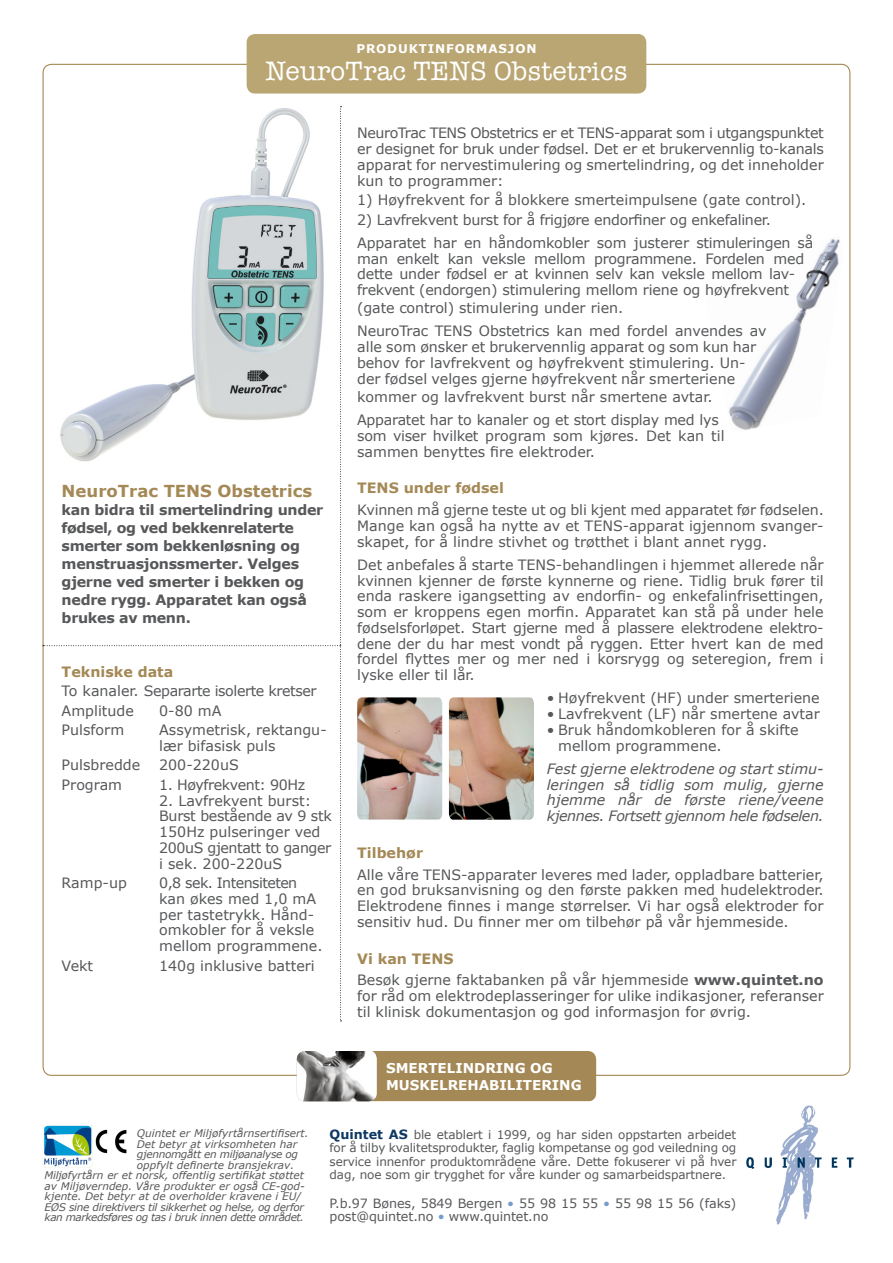
<style>
.page{position:relative;width:893px;height:1263px;background:#fff}
.page>*{position:absolute;margin:0;border:0;box-sizing:border-box;transform-origin:0 0}
.t1{font:27px "American Typewriter";letter-spacing:.01em;color:#fff}
.t2{font:700 16.5px "Verdana";color:#a48956}
.t3{font:14.25px/15.8px "Verdana";color:#57585a;text-align:justify}
.t4{font:14.25px/15.8px "Verdana";letter-spacing:-.02em;color:#57585a}
.t5{font:700 14.25px/18px "Verdana";letter-spacing:-.02em;color:#57585a}
.t6{font:italic 14.25px/15.8px "Verdana";letter-spacing:-.03em;color:#57585a;text-align:justify}
.t7{font:14.25px "Verdana";letter-spacing:-.03em;color:#57585a}
.t8{font:700 14.25px "Verdana";color:#a48956}
.t9{font:14.25px "Verdana";letter-spacing:-.04em;color:#57585a}
.t10{font:700 13.5px/16.5px "Verdana";color:#fff}
.t11{font:12.75px/13.5px "Verdana";letter-spacing:-.01em;color:#57585a}
.t12{font:12px/13.5px "Verdana";letter-spacing:-.01em;color:#57585a;text-align:justify}
.t13{font:700 12px "Verdana";letter-spacing:.07em;color:#fff}
.t14{font:italic 10.5px "Verdana";color:#57585a}
.t15{font:italic 10.5px "Verdana";letter-spacing:-.03em;color:#57585a}
.t16{font:italic 10.5px "Verdana";letter-spacing:-.04em;color:#57585a}
.s1{font-weight:700}
.s2{font-weight:700;font-size:12.75px;color:#0e3863}
.s3{color:#749bc9}
</style>
<div class="page">
<img style="left:729px;top:239px;width:111px;height:191px">
<div style="left:247px;top:34px;width:399px;height:60px;background:#baa673;border-radius:9px"></div>
<svg style="left:43px;top:106px;width:299px;height:915px"></svg>
<img style="left:357px;top:697px;width:85px;height:122px">
<img style="left:449px;top:697px;width:85px;height:123px">
<img style="left:747px;top:1105px;width:107px;height:120px">
<img style="left:43px;top:1126px;width:50px;height:42px">
<img style="left:95px;top:1129px;width:32px;height:25px">
<div style="left:377px;top:1051px;width:219px;height:50px;background:#a48956"></div>
<img style="left:297px;top:1051px;width:80px;height:50px">
<p class="t13" style="left:356px;top:41px;width:182px">PRODUKTINFORMASJON</p>
<p class="t1" style="left:265px;top:55px;width:363px">NeuroTrac TENS Obstetrics</p>
<p class="t2" style="left:62px;top:481px;width:252px">NeuroTrac TENS Obstetrics</p>
<p class="t5" style="left:62px;top:501px;width:263px">kan bidra til smertelindring under fødsel, og ved bekkenrelaterte smerter som bekkenløsning og menstruasjonssmerter. Velges gjerne ved smerter i bekken og nedre rygg. Apparatet kan også brukes av menn.</p>
<p class="t8" style="left:62px;top:663px;width:113px">Tekniske data</p>
<p class="t7" style="left:62px;top:682px;width:256px">To kanaler. Separarte isolerte kretser</p>
<p class="t3" style="left:62px;top:702px;width:74px">Amplitude</p>
<p class="t3" style="left:159px;top:702px;width:64px">0-80 mA</p>
<p class="t3" style="left:62px;top:722px;width:64px">Pulsform</p>
<p class="t3" style="left:159px;top:722px;width:169px">Assymetrisk, rektangu-</p>
<p class="t3" style="left:159px;top:737px;width:118px">lær bifasisk puls</p>
<p class="t3" style="left:62px;top:757px;width:80px">Pulsbredde</p>
<p class="t3" style="left:159px;top:757px;width:81px">200-220uS</p>
<p class="t3" style="left:62px;top:776px;width:62px">Program</p>
<p class="t7" style="left:159px;top:776px;width:148px">1. Høyfrekvent: 90Hz</p>
<p class="t4" style="left:159px;top:792px;width:174px">2. Lavfrekvent burst:<br>Burst bestående av 9 stk</p>
<p class="t3" style="left:159px;top:824px;width:163px">150Hz pulseringer ved</p>
<p class="t7" style="left:159px;top:839px;width:174px">200uS gjentatt to ganger</p>
<p class="t3" style="left:159px;top:855px;width:125px">i sek. 200-220uS</p>
<p class="t3" style="left:62px;top:875px;width:67px">Ramp-up</p>
<p class="t9" style="left:159px;top:874px;width:140px">0,8 sek. Intensiteten</p>
<p class="t3" style="left:159px;top:890px;width:159px">kan økes med 1,0 mA</p>
<p class="t3" style="left:159px;top:906px;width:157px">per tastetrykk. Hånd-</p>
<p class="t3" style="left:159px;top:922px;width:157px">omkobler for å veksle</p>
<p class="t3" style="left:159px;top:938px;width:165px">mellom programmene.</p>
<p class="t3" style="left:62px;top:957px;width:33px">Vekt</p>
<p class="t3" style="left:159px;top:957px;width:157px">140g inklusive batteri</p>
<p class="t3" style="left:357px;top:125px;width:468px">NeuroTrac TENS Obstetrics er et TENS-apparat som i utgangspunktet er designet for bruk under fødsel. Det er et brukervennlig to-kanals apparat for nervestimulering og smertelindring, og det inneholder kun to programmer:</p>
<p class="t3" style="left:357px;top:192px;width:451px">1) Høyfrekvent for å blokkere smerteimpulsene (gate control).</p>
<p class="t4" style="left:357px;top:211px;width:415px">2) Lavfrekvent burst for å frigjøre endorfiner og enkefaliner.</p>
<p class="t4" style="left:357px;top:234px;width:458px">Apparatet har en håndomkobler som justerer stimuleringen så man enkelt kan veksle mellom programmene. Fordelen med dette under fødsel er at kvinnen selv kan veksle mellom lav&shy;frekvent (endorgen) stimulering mellom riene og høyfrekvent</p>
<p class="t3" style="left:357px;top:300px;width:268px">(gate control) stimulering under rien.</p>
<p class="t3" style="left:357px;top:323px;width:411px;text-align:left">NeuroTrac TENS Obstetrics kan med fordel anvendes av alle som ønsker et brukervennlig apparat og som kun har behov for lavfrekvent og høyfrekvent stimulering. Un&shy;der fødsel velges gjerne høyfrekvent når smerteriene</p>
<p class="t3" style="left:357px;top:388px;width:357px">kommer og lavfrekvent burst når smertene avtar.</p>
<p class="t4" style="left:357px;top:411px;width:369px">Apparatet har to kanaler og et stort display med lys som viser hvilket program som kjøres. Det kan til sammen benyttes fire elektroder.</p>
<p class="t8" style="left:357px;top:479px;width:148px">TENS under fødsel</p>
<p class="t3" style="left:357px;top:501px;width:468px">Kvinnen må gjerne teste ut og bli kjent med apparatet før fødselen.<br>Mange kan også ha nytte av et TENS-apparat igjennom svanger&shy;skapet, for å lindre stivhet og trøtthet i blant annet rygg.</p>
<p class="t3" style="left:357px;top:556px;width:468px">Det anbefales å starte TENS-behandlingen i hjemmet allerede når kvinnen kjenner de første kynnerne og riene. Tidlig bruk fører til enda raskere igangsetting av endorfin- og enkefalinfrisettingen, som er kroppens egen morfin. Apparatet kan stå på under hele fødselsforløpet. Start gjerne med å plassere elektrodene elektro&shy;dene der du har mest vondt på ryggen. Etter hvert kan de med fordel flyttes mer og mer ned i korsrygg og seteregion, frem i lyske eller til lår.</p>
<p class="t3" style="left:547px;top:690px;width:274px">• Høyfrekvent (HF) under smerteriene</p>
<p class="t3" style="left:547px;top:705px;width:275px">• Lavfrekvent (LF) når smertene avtar</p>
<p class="t3" style="left:558px;top:721px;width:242px;text-indent:-11px">• Bruk håndomkobleren for å skifte mellom programmene.</p>
<p class="t6" style="left:547px;top:760px;width:279px">Fest gjerne elektrodene og start stimu&shy;leringen så tidlig som mulig, gjerne hjemme når de første riene/veene kjennes. Fortsett gjennom hele fødselen.</p>
<p class="t8" style="left:357px;top:843px;width:67px">Tilbehør</p>
<p class="t3" style="left:357px;top:866px;width:468px">Alle våre TENS-apparater leveres med lader, oppladbare batterier, en god bruksanvisning og den første pakken med hudelektroder.<br>Elektrodene finnes i mange størrelser. Vi har også elektroder for sensitiv hud. Du finner mer om tilbehør på vår hjemmeside.</p>
<p class="t8" style="left:357px;top:949px;width:98px">Vi kan TENS</p>
<p class="t3" style="left:357px;top:972px;width:468px">Besøk gjerne faktabanken på vår hjemmeside <span class="s1">www.quintet.no </span>for råd om elektrodeplasseringer for ulike indikasjoner, referanser til klinisk dokumentasjon og god informasjon for øvrig.</p>
<p class="t10" style="left:386px;top:1060px;width:197px">SMERTELINDRING OG<br>MUSKELREHABILITERING</p>
<p class="t14" style="left:137px;top:1126px;width:173px">Quintet er Miljøfyrtårnsertifisert.</p>
<p class="t14" style="left:137px;top:1137px;width:162px">Det betyr at virksomheten har</p>
<p class="t15" style="left:137px;top:1147px;width:163px">gjennomgått en miljøanalyse og</p>
<p class="t14" style="left:137px;top:1158px;width:159px">oppfylt definerte bransjekrav.</p>
<p class="t14" style="left:45px;top:1168px;width:261px">Miljøfyrtårn er et norsk, offentlig sertifikat støttet</p>
<p class="t14" style="left:45px;top:1179px;width:260px">av Miljøverndep. Våre produkter er også CE-god-</p>
<p class="t14" style="left:45px;top:1189px;width:258px">kjente. Det betyr at de overholder kravene i EU/</p>
<p class="t15" style="left:45px;top:1200px;width:261px">EØS sine direktivers til sikkerhet og helse, og derfor</p>
<p class="t16" style="left:45px;top:1210px;width:261px">kan markedsføres og tas i bruk innen dette området.</p>
<p class="t12" style="left:330px;top:1127px;width:408px"><span class="s2">Quintet AS</span> ble etablert i 1999, og har siden oppstarten arbeidet for å tilby kvalitetsprodukter, faglig kompetanse og god veiledning og service innenfor produktområdene våre. Dette fokuserer vi på hver dag, noe som gir trygghet for våre kunder og samarbeidspartnere.</p>
<p class="t11" style="left:330px;top:1196px;width:408px">P.b.97 Bønes, 5849 Bergen <span class="s3">•</span> 55 98 15 55 <span class="s3">•</span> 55 98 15 56 (faks) post@quintet.no <span class="s3">•</span> www.quintet.no</p>
</div>
